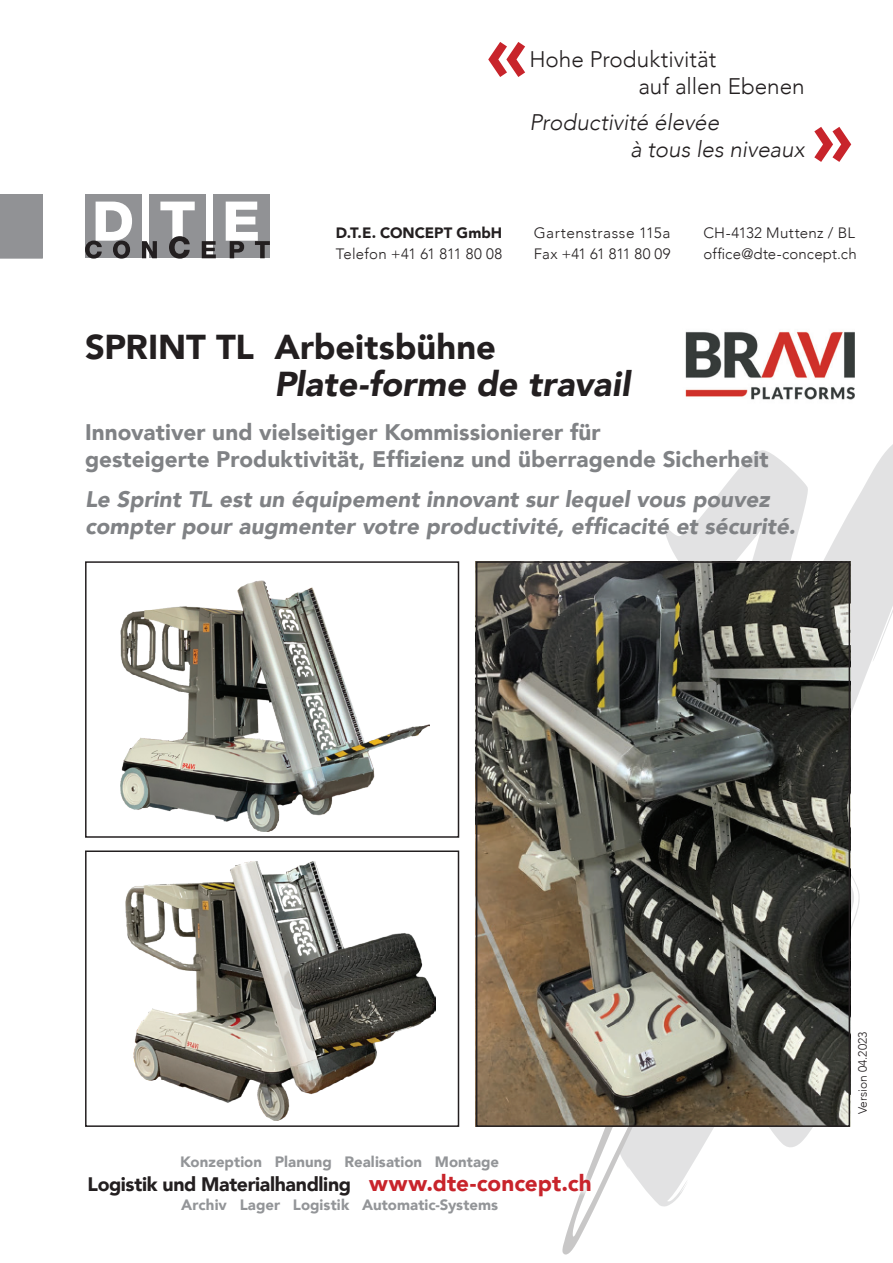
<style>
.page{position:relative;width:893px;height:1263px;background:#fff}
.page>*{position:absolute;margin:0;border:0;box-sizing:border-box;transform-origin:0 0}
.t1{font:900 75px "Avenir";color:#c8242b}
.t2{font:900 34.5px "Avenir";color:#231f20}
.t3{font:italic 900 34.5px "Avenir";letter-spacing:-.005em;color:#231f20}
.t4{font:italic 900 22.5px/27px "Avenir";letter-spacing:.005em;color:#808285}
.t5{font:900 22.5px/27px "Avenir";letter-spacing:.005em;color:#808285}
.t6{font:italic 300 22.5px/27px "Avenir";letter-spacing:-.005em;color:#231f20}
.t7{font:300 22.5px/27px "Avenir";color:#231f20}
.t8{font:900 19.5px "Avenir";letter-spacing:-.02em;color:#231f20}
.t9{font:300 15px "Avenir";letter-spacing:.015em;color:#231f20}
.t10{font:900 15px "Avenir";letter-spacing:.005em;color:#939598}
.t11{font:900 15px "Avenir";color:#231f20}
.t12{font:300 15px "Avenir";letter-spacing:-.015em;color:#231f20}
.t13{font:300 12px "Avenir";color:#231f20}
.s1{font-size:22.5px;color:#c8242b}
</style>
<div class="page">
<svg style="left:664px;top:444px;width:229px;height:683px"></svg>
<svg style="left:562px;top:1127px;width:251px;height:127px"></svg>
<div style="left:213px;top:195px;width:57px;height:63px;background:#919295"></div>
<div style="left:149px;top:195px;width:57px;height:63px;background:#919295"></div>
<div style="left:85px;top:195px;width:57px;height:63px;background:#919295"></div>
<svg style="left:85px;top:202px;width:47px;height:57px"></svg>
<svg style="left:142px;top:202px;width:53px;height:57px"></svg>
<svg style="left:202px;top:241px;width:14px;height:17px"></svg>
<svg style="left:226px;top:202px;width:44px;height:56px"></svg>
<div style="left:0;top:195px;width:43px;height:63px;background:#919295"></div>
<div style="left:88px;top:1154px;width:508px;height:65px;background:#fff"></div>
<img style="left:120px;top:580px;width:310px;height:251px">
<div style="left:85px;top:561px;width:374px;height:277px;border:2px solid #231f20"></div>
<img style="left:126px;top:861px;width:309px;height:259px">
<div style="left:85px;top:850px;width:374px;height:277px;border:2px solid #231f20"></div>
<img style="left:479px;top:564px;width:368px;height:560px">
<div style="left:476px;top:561px;width:374px;height:566px;border:2px solid #231f20"></div>
<img style="left:685px;top:331px;width:170px;height:69px">
<h1 class="t1" style="left:487px;top:-12px;width:42px">«</h1>
<p class="t7" style="left:638px;top:46px;width:168px;text-indent:-109px">Hohe Produktivität<br>auf allen Ebenen</p>
<p class="t6" style="left:630px;top:108px;width:176px;text-indent:-101px">Productivité élevée<br>à tous les niveaux</p>
<h1 class="t1" style="left:812px;top:73px;width:42px">»</h1>
<p class="t11" style="left:336px;top:220px;width:168px">D.T.E. CONCEPT GmbH</p>
<p class="t9" style="left:534px;top:224px;width:138px">Gartenstrasse 115a</p>
<p class="t9" style="left:703px;top:224px;width:153px">CH-4132 Muttenz / BL</p>
<p class="t9" style="left:336px;top:245px;width:168px">Telefon +41 61 811 80 08</p>
<p class="t12" style="left:534px;top:245px;width:138px">Fax +41 61 811 80 09</p>
<p class="t9" style="left:703px;top:245px;width:155px">office@dte-concept.ch</p>
<h2 class="t2" style="left:85px;top:317px;width:413px">SPRINT TL Arbeitsbühne</h2>
<h2 class="t3" style="left:274px;top:356px;width:357px">Plate-forme de travail</h2>
<p class="t5" style="left:85px;top:418px;width:685px">Innovativer und vielseitiger Kommissionierer für<br>gesteigerte Produktivität, Effizienz und überragende Sicherheit</p>
<p class="t4" style="left:85px;top:485px;width:712px">Le Sprint TL est un équipement innovant sur lequel vous pouvez compter pour augmenter votre productivité, efficacité et sécurité.</p>
<p class="t10" style="left:180px;top:1149px;width:320px">Konzeption Planung Realisation Montage</p>
<p class="t8" style="left:88px;top:1167px;width:506px">Logistik und Materialhandling <span class="s1">www.dte-concept.ch</span></p>
<p class="t10" style="left:181px;top:1192px;width:318px">Archiv Lager Logistik Automatic-Systems</p>
<p class="t13" style="left:855px;top:1114px;width:84px;rotate:-90deg">Version 04.2023</p>
</div>
